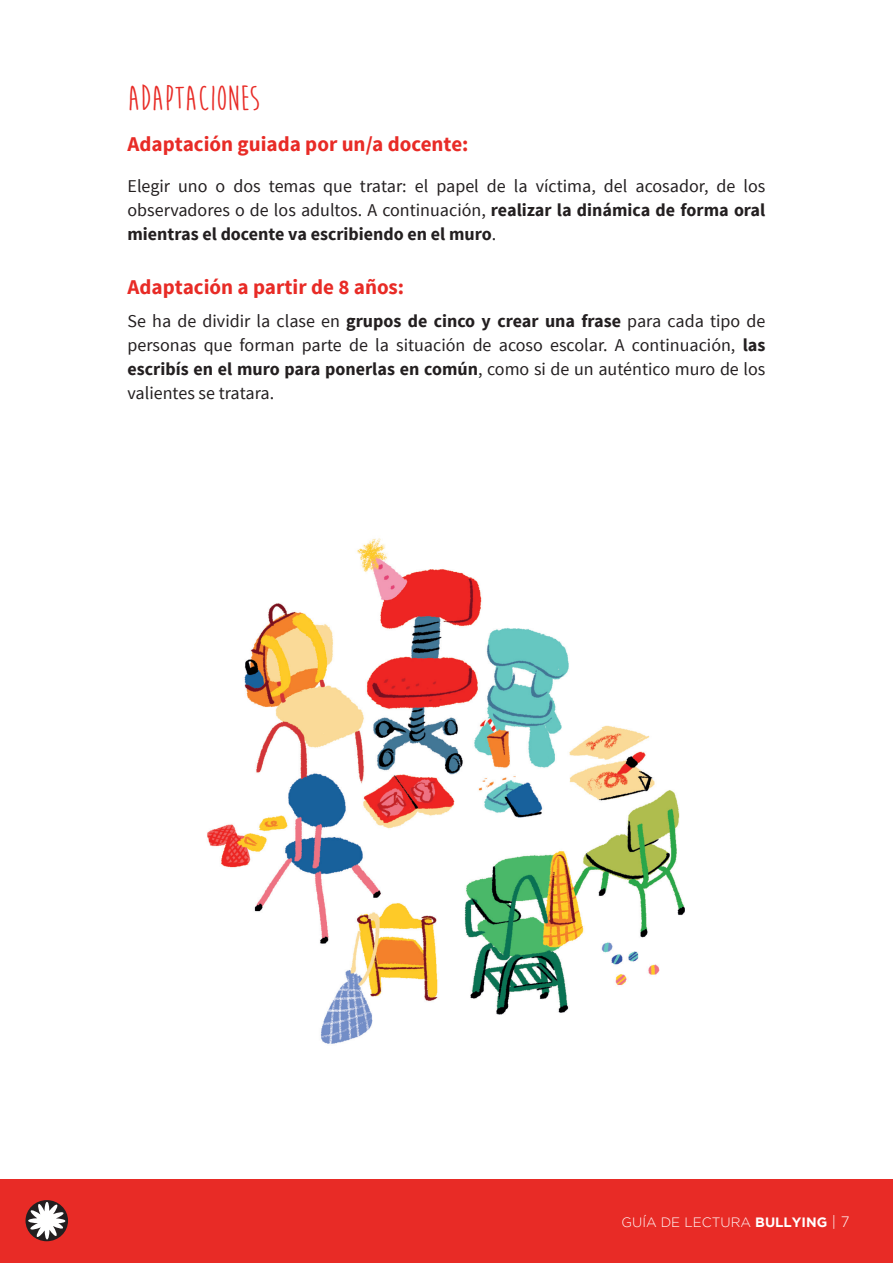
<style>
.page{position:relative;width:893px;height:1263px;background:#fff}
.page>*{position:absolute;margin:0;border:0;box-sizing:border-box;transform-origin:0 0}
.text{font:700 36px "Moon Flower";color:#e82b26}
.text-2{font:700 21px "Source Sans Pro";color:#e82b26}
.text-3{font:18px/24px "Source Sans Pro";color:#231f20;text-align:justify}
.t1{font:300 13.5px "Gotham";color:#fff}
.s1{font-weight:700}
.s2{font-size:15px}
</style>
<div class="page">
<div style="left:0;top:1179px;width:893px;height:84px;background:#e82b26"></div>
<div style="left:26px;top:1200px;width:42px;height:41px;background:#231f20;border-radius:50%"></div>
<svg style="left:28px;top:1202px;width:37px;height:37px"></svg>
<img style="left:207px;top:538px;width:478px;height:506px">
<p class="text" style="left:128px;top:80px;width:134px">ADAPTACIONES</p>
<p class="text-2" style="left:128px;top:131px;width:342px">Adaptación guiada por un/a docente:</p>
<p class="text-3" style="left:128px;top:175px;width:639px">Elegir uno o dos temas que tratar: el papel de la víctima, del acosador, de los observadores o de los adultos. A continuación, <span class="s1">realizar la dinámica de forma oral mientras el docente va escribiendo en el muro</span>.</p>
<p class="text-2" style="left:128px;top:274px;width:278px">Adaptación a partir de 8 años:</p>
<p class="text-3" style="left:128px;top:309px;width:639px">Se ha de dividir la clase en <span class="s1">grupos de cinco y crear una frase</span> para cada tipo de personas que forman parte de la situación de acoso escolar. A continuación, <span class="s1">las escribís en el muro para ponerlas en común</span>, como si de un auténtico muro de los valientes se tratara.</p>
<p class="t1" style="left:621px;top:1215px;width:229px">GUÍA DE LECTURA <span class="s1">BULLYING</span> <span class="s2">| 7</span></p>
</div>
